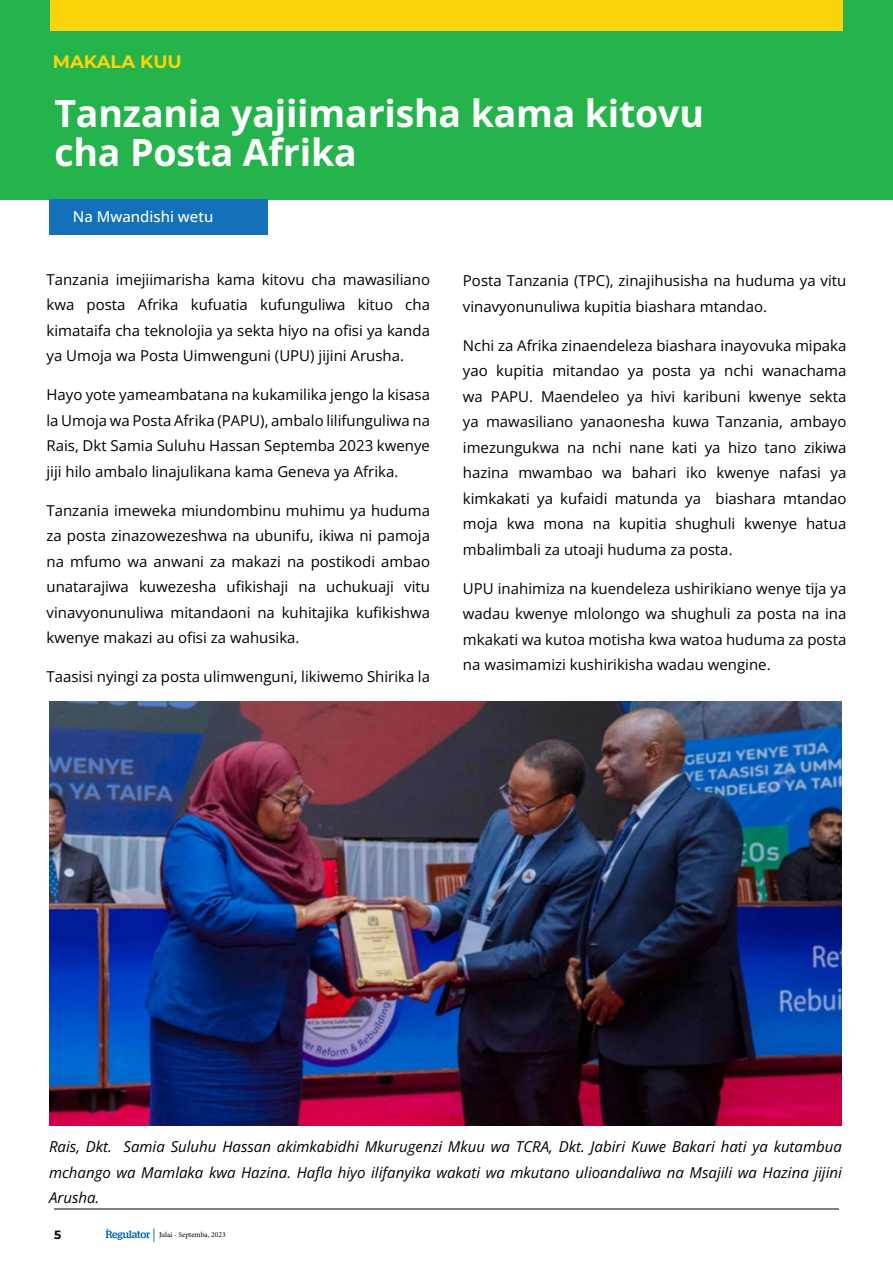
<style>
.page{position:relative;width:893px;height:1263px;background:#fff}
.page>*{position:absolute;margin:0;border:0;box-sizing:border-box;transform-origin:0 0}
.t1{font:700 37.5px/39px "Open Sans";letter-spacing:-.005em;color:#fff}
.t2{font:700 18px "Montserrat";color:#fcd40b}
.t3{font:15px/25.5px "Open Sans";color:#000;text-align:justify}
.t4{font:italic 15px/25.5px "Open Sans";color:#000;text-align:justify}
.t5{font:500 15px "Open Sans";color:#fff}
.t6{font:700 12px "Montserrat";color:#000}
.t7{font:7.5px "Minion Pro";color:#000}
</style>
<div class="page">
<hr style="left:54px;top:1209px;width:785px;height:1px;background:#000">
<svg style="left:106px;top:1228px;width:49px;height:14px"></svg>
<div style="left:0;top:0;width:893px;height:31px;background:#fcd40b"></div>
<div style="left:844px;top:0;width:49px;height:31px;background:#25b34b"></div>
<div style="left:0;top:0;width:49px;height:31px;background:#25b34b"></div>
<div style="left:0;top:31px;width:893px;height:168px;background:#25b34b"></div>
<img style="left:50px;top:702px;width:792px;height:423px">
<div style="left:49px;top:199px;width:219px;height:36px;background:#1471b9"></div>
<p class="t2" style="left:53px;top:49px;width:130px">MAKALA KUU</p>
<h1 class="t1" style="left:54px;top:93px;width:651px">Tanzania yajiimarisha kama kitovu cha Posta Afrika</h1>
<p class="t5" style="left:73px;top:206px;width:142px">Na Mwandishi wetu</p>
<p class="t3" style="left:47px;top:266px;width:385px">Tanzania imejiimarisha kama kitovu cha mawasiliano kwa posta Afrika kufuatia kufunguliwa kituo cha kimataifa cha teknolojia ya sekta hiyo na ofisi ya kanda ya Umoja wa Posta Uimwenguni (UPU) jijini Arusha.</p>
<p class="t3" style="left:47px;top:382px;width:385px">Hayo yote yameambatana na kukamilika jengo la kisasa la Umoja wa Posta Afrika (PAPU), ambalo lilifunguliwa na Rais, Dkt Samia Suluhu Hassan Septemba 2023 kwenye jiji hilo ambalo linajulikana kama Geneva ya Afrika.</p>
<p class="t3" style="left:47px;top:497px;width:385px">Tanzania imeweka miundombinu muhimu ya huduma za posta zinazowezeshwa na ubunifu, ikiwa ni pamoja na mfumo wa anwani za makazi na postikodi ambao unatarajiwa kuwezesha ufikishaji na uchukuaji vitu vinavyonunuliwa mitandaoni na kuhitajika kufikishwa kwenye makazi au ofisi za wahusika.</p>
<p class="t3" style="left:47px;top:664px;width:385px">Taasisi nyingi za posta ulimwenguni, likiwemo Shirika la</p>
<p class="t3" style="left:463px;top:268px;width:385px">Posta Tanzania (TPC), zinajihusisha na huduma ya vitu vinavyonunuliwa kupitia biashara mtandao.</p>
<p class="t3" style="left:463px;top:332px;width:385px">Nchi za Afrika zinaendeleza biashara inayovuka mipaka yao kupitia mitandao ya posta ya nchi wanachama wa PAPU. Maendeleo ya hivi karibuni kwenye sekta ya mawasiliano yanaonesha kuwa Tanzania, ambayo imezungukwa na nchi nane kati ya hizo tano zikiwa hazina mwambao wa bahari iko kwenye nafasi ya kimkakati ya kufaidi matunda ya biashara mtandao moja kwa mona na kupitia shughuli kwenye hatua mbalimbali za utoaji huduma za posta.</p>
<p class="t3" style="left:463px;top:575px;width:385px">UPU inahimiza na kuendeleza ushirikiano wenye tija ya wadau kwenye mlolongo wa shughuli za posta na ina mkakati wa kutoa motisha kwa watoa huduma za posta na wasimamizi kushirikisha wadau wengine.</p>
<p class="t4" style="left:49px;top:1134px;width:794px">Rais, Dkt. Samia Suluhu Hassan akimkabidhi Mkurugenzi Mkuu wa TCRA, Dkt. Jabiri Kuwe Bakari hati ya kutambua mchango wa Mamlaka kwa Hazina. Hafla hiyo ilifanyika wakati wa mkutano ulioandaliwa na Msajili wa Hazina jijini Arusha.</p>
<p class="t6" style="left:54px;top:1226px;width:9px">5</p>
<p class="t7" style="left:159px;top:1229px;width:68px">Julai - Septemba, 2023</p>
</div>
